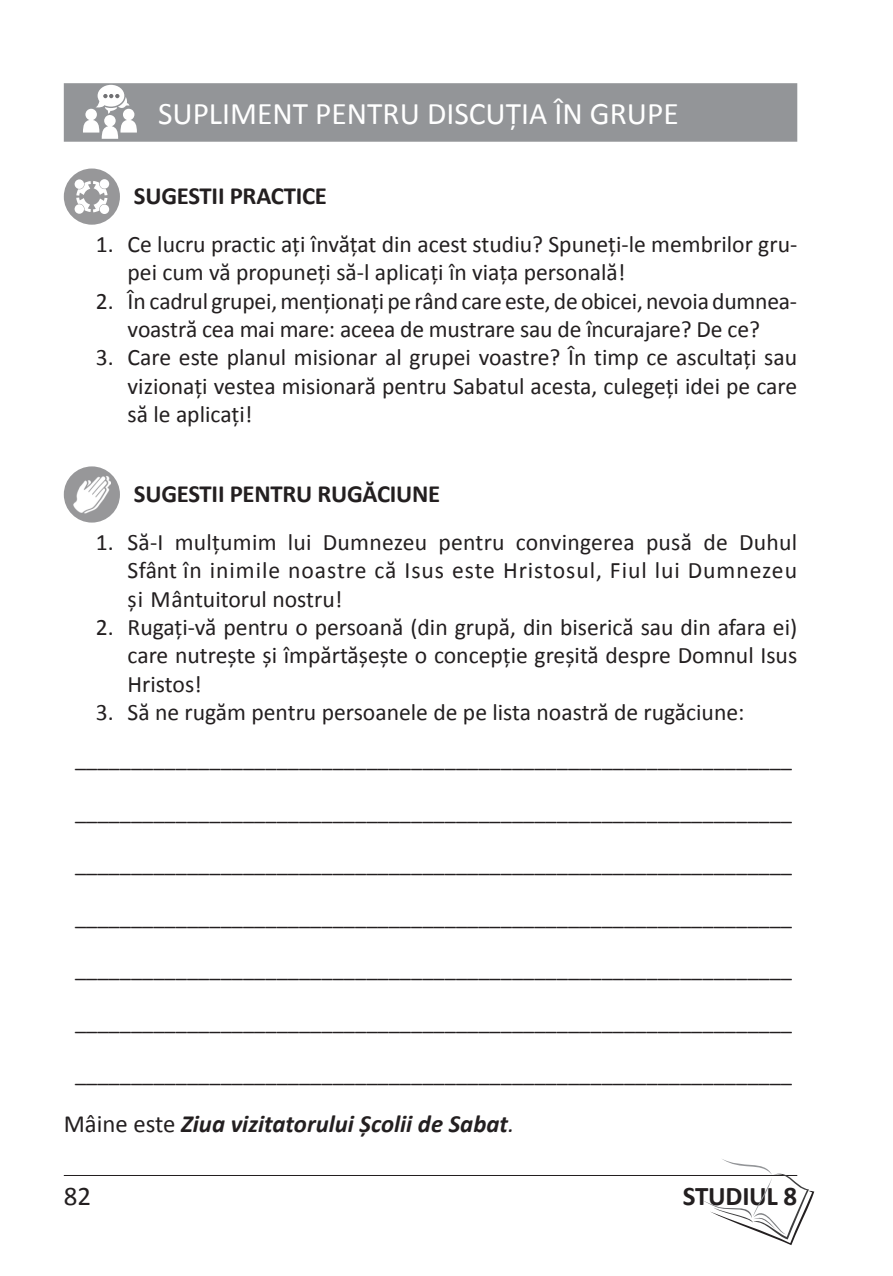
<style>
.page{position:relative;width:893px;height:1276px;background:#fff}
.page>*{position:absolute;margin:0;border:0;box-sizing:border-box;transform-origin:0 0}
.supliment{font:31.5px "Calibri";color:#fff}
.t1{font:700 27px "Calibri";letter-spacing:-.01em;color:#231f20}
.t2{font:27px "Calibri";color:#231f20}
.Linie{font:italic 700 24.75px "Calibri";color:#231f20}
.Indent2{font:700 24.75px "Calibri";letter-spacing:-.01em;color:#231f20}
.Indent1{font:23.62px/28.3px "Calibri";color:#231f20;text-align:justify}
.Linie-2{font:22.5px "Calibri";color:#231f20}
.s1{font-weight:400;font-style:normal}
.s2{font-weight:400}
</style>
<div class="page">
<hr style="left:64px;top:1175px;width:733px;height:1px;background:#231f20">
<svg style="left:703px;top:1159px;width:111px;height:86px"></svg>
<div style="left:64px;top:83px;width:733px;height:59px;background:#939598"></div>
<svg style="left:83px;top:85px;width:54px;height:54px"></svg>
<svg style="left:64px;top:168px;width:56px;height:57px"></svg>
<svg style="left:76px;top:181px;width:32px;height:31px"></svg>
<div style="left:100px;top:179px;width:9px;height:10px;background:#fff;border-radius:50%"></div>
<div style="left:75px;top:179px;width:9px;height:10px;background:#fff;border-radius:50%"></div>
<div style="left:75px;top:204px;width:9px;height:10px;background:#fff;border-radius:50%"></div>
<div style="left:100px;top:204px;width:9px;height:10px;background:#fff;border-radius:50%"></div>
<div style="left:64px;top:466px;width:56px;height:56px;background:#979799;border-radius:50%"></div>
<img style="left:73px;top:476px;width:38px;height:37px">
<p class="supliment" style="left:158px;top:94px;width:522px">SUPLIMENT PENTRU DISCUȚIA ÎN GRUPE</p>
<p class="Indent2" style="left:134px;top:181px;width:195px">SUGESTII PRACTICE</p>
<p class="Indent1" style="left:128px;top:229px;width:671px;text-indent:-32px">1. Ce lucru practic ați învățat din acest studiu? Spuneți-le membrilor gru&shy;pei cum vă propuneți să-l aplicați în viața personală!</p>
<p class="Indent1" style="left:96px;top:286px;width:701px;text-align:center">2. În cadrul grupei, menționați pe rând care este, de obicei, nevoia dumnea&shy;voastră cea mai mare: aceea de mustrare sau de încurajare? De ce?</p>
<p class="Indent1" style="left:128px;top:342px;width:671px;text-indent:-32px">3. Care este planul misionar al grupei voastre? În timp ce ascultați sau vizionați vestea misionară pentru Sabatul acesta, culegeți idei pe care să le aplicați!</p>
<p class="Indent2" style="left:134px;top:479px;width:308px">SUGESTII PENTRU RUGĂCIUNE</p>
<p class="Indent1" style="left:128px;top:527px;width:671px;text-indent:-32px">1. Să-I mulțumim lui Dumnezeu pentru convingerea pusă de Duhul Sfânt în inimile noastre că Isus este Hristosul, Fiul lui Dumnezeu și Mântuitorul nostru!</p>
<p class="Indent1" style="left:128px;top:612px;width:671px;text-indent:-32px">2. Rugați-vă pentru o persoană (din grupă, din biserică sau din afara ei) care nutrește și împărtășește o concepție greșită despre Domnul Isus Hristos!</p>
<p class="Indent1" style="left:96px;top:697px;width:650px">3. Să ne rugăm pentru persoanele de pe lista noastră de rugăciune:</p>
<p class="Linie-2" style="left:75px;top:744px;width:719px">________________________________________________________________</p>
<p class="Linie-2" style="left:75px;top:797px;width:719px">________________________________________________________________</p>
<p class="Linie-2" style="left:75px;top:850px;width:719px">________________________________________________________________</p>
<p class="Linie-2" style="left:75px;top:902px;width:719px">________________________________________________________________</p>
<p class="Linie-2" style="left:75px;top:955px;width:719px">________________________________________________________________</p>
<p class="Linie-2" style="left:75px;top:1007px;width:719px">________________________________________________________________</p>
<p class="Linie-2" style="left:75px;top:1060px;width:719px">________________________________________________________________</p>
<p class="Linie" style="left:64px;top:1108px;width:452px"><span class="s1">Mâine este</span> Ziua vizitatorului Școlii de Sabat<span class="s2">.</span></p>
<p class="t2" style="left:64px;top:1179px;width:29px">82</p>
<p class="t1" style="left:683px;top:1179px;width:116px">STUDIUL 8</p>
</div>
